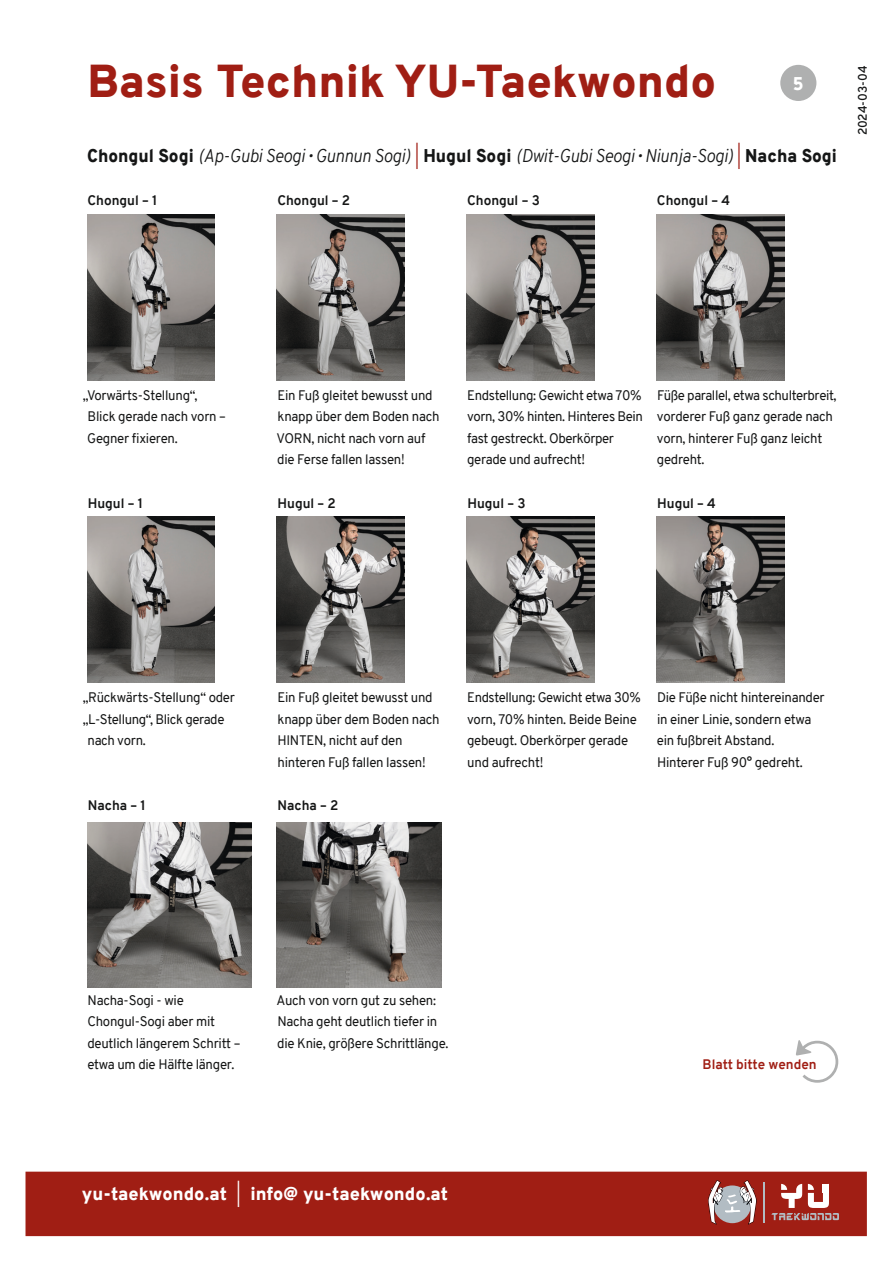
<style>
.page{position:relative;width:893px;height:1263px;background:#fff}
.page>*{position:absolute;margin:0;border:0;box-sizing:border-box;transform-origin:0 0}
.t1{font:100 64.95px "Overpass";color:#afb0b0}
.t2{font:900 45px "Overpass";color:#a01e14}
.t3{font:italic 300 18px "Overpass";letter-spacing:-.02em;color:#151616;scale:.95 1}
.t4{font:900 18px "Overpass";color:#fff}
.t5{font:13.5px/21.6px "Overpass";letter-spacing:-.02em;color:#151616}
.t6{font:700 13.5px "Overpass";color:#151616}
.t7{font:700 13.5px "Overpass";color:#a01e14}
.t8{font:600 12px "Overpass";letter-spacing:-.015em;color:#151616}
.s1{font-weight:900;font-style:normal}
.s2{font-weight:900}
.s3{font-style:normal;color:#a01e14}
.s4{font-weight:300}
</style>
<div class="page">
<div style="left:780px;top:65px;width:36px;height:36px;background:#afb0b0;border-radius:50%"></div>
<div style="left:26px;top:1172px;width:841px;height:64px;background:#a01e14"></div>
<svg style="left:708px;top:1180px;width:49px;height:44px"></svg>
<hr style="left:764px;top:1182px;width:1px;height:40px;background:#b2bcc3">
<svg style="left:771px;top:1184px;width:68px;height:36px"></svg>
<img style="left:87px;top:215px;width:128px;height:165px">
<img style="left:87px;top:517px;width:128px;height:165px">
<img style="left:87px;top:822px;width:165px;height:166px">
<img style="left:277px;top:215px;width:128px;height:165px">
<img style="left:277px;top:517px;width:128px;height:165px">
<img style="left:277px;top:822px;width:165px;height:166px">
<img style="left:467px;top:215px;width:127px;height:165px">
<img style="left:467px;top:517px;width:127px;height:165px">
<img style="left:657px;top:215px;width:127px;height:165px">
<img style="left:657px;top:517px;width:127px;height:165px">
<h2 class="t2" style="left:87px;top:49px;width:630px">Basis Technik YU-Taekwondo</h2>
<h3 class="t4" style="left:793px;top:71px;width:12px">5</h3>
<h3 class="t3" style="left:87px;top:143px;width:790px"><span class="s1">Chongul Sogi</span> (Ap-Gubi Seogi <span class="s2">·</span> Gunnun Sogi) <span class="s3">|</span> <span class="s1">Hugul Sogi</span> (Dwit-Gubi Seogi <span class="s2">·</span> Niunja-Sogi) <span class="s3">|</span> <span class="s1">Nacha Sogi</span></h3>
<p class="t6" style="left:88px;top:191px;width:72px">Chongul – 1</p>
<p class="t6" style="left:277px;top:191px;width:74px">Chongul – 2</p>
<p class="t6" style="left:467px;top:191px;width:74px">Chongul – 3</p>
<p class="t6" style="left:657px;top:191px;width:75px">Chongul – 4</p>
<p class="t8" style="left:854px;top:135px;width:71px;rotate:-90deg">2024-03-04</p>
<p class="t5" style="left:87px;top:384px;width:140px;text-indent:-4px">„Vorwärts-Stellung“,<br>Blick gerade nach vorn –<br>Gegner fixieren.</p>
<p class="t6" style="left:88px;top:493px;width:57px">Hugul – 1</p>
<p class="t5" style="left:277px;top:384px;width:164px">Ein Fuß gleitet bewusst und knapp über dem Boden nach<br>VORN, nicht nach vorn auf die Ferse fallen lassen!</p>
<p class="t6" style="left:278px;top:493px;width:60px">Hugul – 2</p>
<p class="t5" style="left:467px;top:384px;width:177px">Endstellung: Gewicht etwa 70% vorn, 30% hinten. Hinteres Bein fast gestreckt. Oberkörper gerade und aufrecht!</p>
<p class="t6" style="left:467px;top:493px;width:60px">Hugul – 3</p>
<p class="t5" style="left:657px;top:384px;width:181px">Füße parallel, etwa schulterbreit, vorderer Fuß ganz gerade nach vorn, hinterer Fuß ganz leicht gedreht.</p>
<p class="t6" style="left:657px;top:493px;width:60px">Hugul – 4</p>
<p class="t5" style="left:83px;top:687px;width:154px">„Rückwärts-Stellung“ oder</p>
<p class="t5" style="left:83px;top:708px;width:143px">„L-Stellung“, Blick gerade</p>
<p class="t5" style="left:88px;top:730px;width:60px">nach vorn.</p>
<p class="t6" style="left:88px;top:796px;width:60px">Nacha – 1</p>
<p class="t5" style="left:277px;top:687px;width:164px">Ein Fuß gleitet bewusst und knapp über dem Boden nach<br>HINTEN, nicht auf den hinteren Fuß fallen lassen!</p>
<p class="t6" style="left:278px;top:796px;width:62px">Nacha – 2</p>
<p class="t5" style="left:467px;top:687px;width:175px">Endstellung: Gewicht etwa 30% vorn, 70% hinten. Beide Beine gebeugt. Oberkörper gerade und aufrecht!</p>
<p class="t5" style="left:657px;top:687px;width:169px">Die Füße nicht hintereinander in einer Linie, sondern etwa ein fußbreit Abstand.<br>Hinterer Fuß 90° gedreht.</p>
<p class="t5" style="left:87px;top:989px;width:155px">Nacha-Sogi - wie<br>Chongul-Sogi aber mit deutlich längerem Schritt – etwa um die Hälfte länger.</p>
<p class="t5" style="left:276px;top:989px;width:174px">Auch von vorn gut zu sehen:<br>Nacha geht deutlich tiefer in die Knie, größere Schrittlänge.</p>
<h3 class="t4" style="left:82px;top:1181px;width:368px">yu-taekwondo.at <span class="s4">|</span> info@ yu-taekwondo.at</h3>
<h1 class="t1" style="left:771px;top:1089px;width:56px;rotate:-90deg">↺</h1>
<p class="t7" style="left:702px;top:1055px;width:116px">Blatt bitte wenden</p>
</div>
